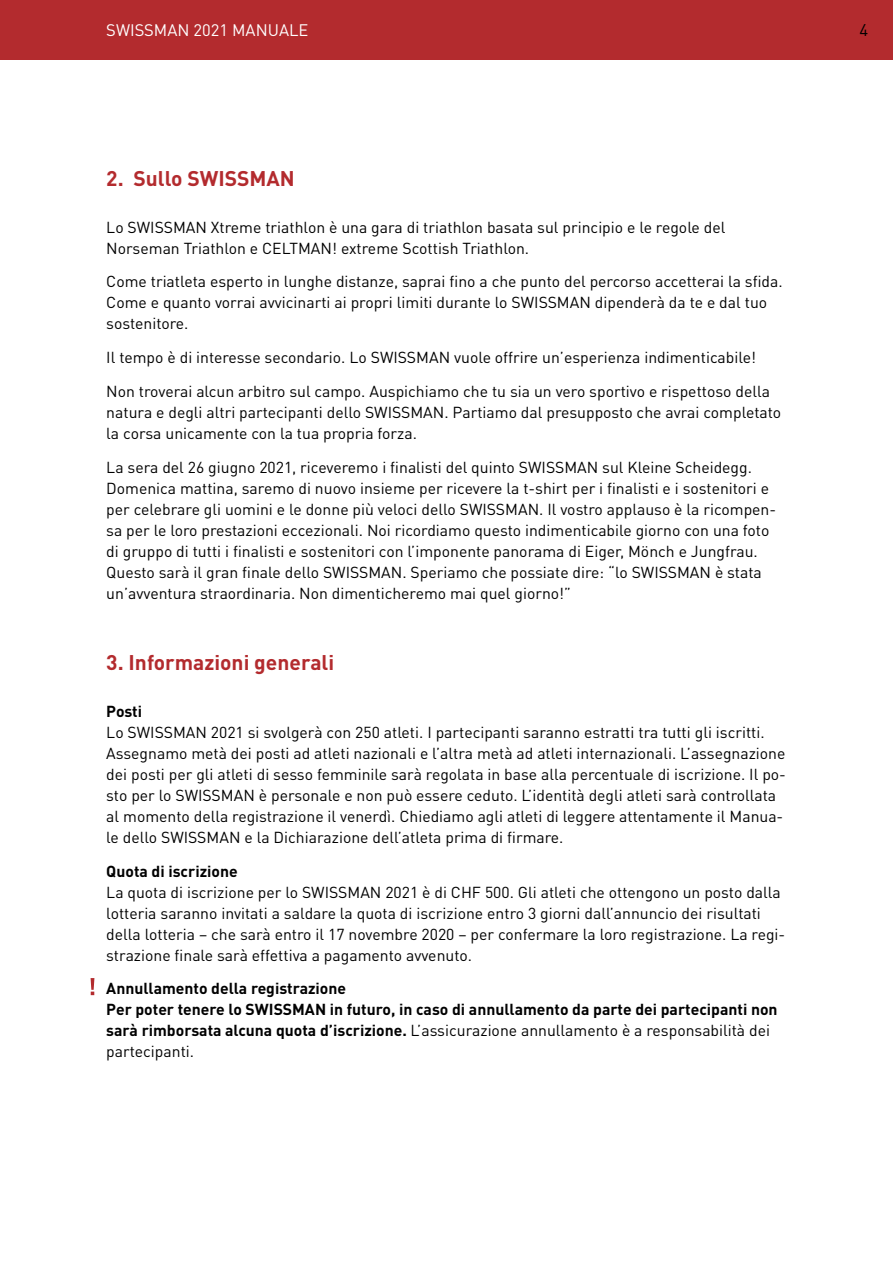
<style>
.page{position:relative;width:893px;height:1263px;background:#fff}
.page>*{position:absolute;margin:0;border:0;box-sizing:border-box;transform-origin:0 0}
.t1{font:700 21px "DIN Pro";color:#b32b2e}
.t2{font:16.8px "DIN Pro";color:#000}
.t3{font:16.5px "DIN Pro";color:#fff}
.t4{font:15.75px/21px "DIN Pro";color:#000}
.t5{font:700 15.75px/21px "DIN Pro";color:#000}
.s1{font-weight:400}
</style>
<div class="page">
<div style="left:0;top:0;width:893px;height:60px;background:#b32b2e"></div>
<svg style="left:91px;top:978px;width:3px;height:17px"></svg>
<p class="t3" style="left:106px;top:19px;width:204px">SWISSMAN 2021 MANUALE</p>
<p class="t2" style="left:859px;top:19px;width:10px">4</p>
<h1 class="t1" style="left:106px;top:164px;width:190px">2. Sullo SWISSMAN</h1>
<p class="t4" style="left:106px;top:216px;width:621px">Lo SWISSMAN Xtreme triathlon è una gara di triathlon basata sul principio e le regole del<br>Norseman Triathlon e CELTMAN! extreme Scottish Triathlon.</p>
<p class="t4" style="left:106px;top:271px;width:678px">Come triatleta esperto in lunghe distanze, saprai fino a che punto del percorso accetterai la sfida.<br>Come e quanto vorrai avvicinarti ai propri limiti durante lo SWISSMAN dipenderà da te e dal tuo sostenitore.</p>
<p class="t4" style="left:106px;top:340px;width:665px;line-height:33.8px">Il tempo è di interesse secondario. Lo SWISSMAN vuole offrire un’esperienza indimenticabile!<br>Non troverai alcun arbitro sul campo. Auspichiamo che tu sia un vero sportivo e rispettoso della</p>
<p class="t4" style="left:106px;top:401px;width:676px">natura e degli altri partecipanti dello SWISSMAN. Partiamo dal presupposto che avrai completato la corsa unicamente con la tua propria forza.</p>
<p class="t4" style="left:106px;top:456px;width:671px">La sera del 26 giugno 2021, riceveremo i finalisti del quinto SWISSMAN sul Kleine Scheidegg.<br>Domenica mattina, saremo di nuovo insieme per ricevere la t-shirt per i finalisti e i sostenitori e per celebrare gli uomini e le donne più veloci dello SWISSMAN. Il vostro applauso è la ricompen&shy;sa per le loro prestazioni eccezionali. Noi ricordiamo questo indimenticabile giorno con una foto di gruppo di tutti i finalisti e sostenitori con l’imponente panorama di Eiger, Mönch e Jungfrau.<br>Questo sarà il gran finale dello SWISSMAN. Speriamo che possiate dire: “lo SWISSMAN è stata un’avventura straordinaria. Non dimenticheremo mai quel giorno!”</p>
<h1 class="t1" style="left:106px;top:649px;width:229px">3. Informazioni generali</h1>
<p class="t5" style="left:106px;top:700px;width:37px">Posti</p>
<p class="t4" style="left:106px;top:721px;width:681px">Lo SWISSMAN 2021 si svolgerà con 250 atleti. I partecipanti saranno estratti tra tutti gli iscritti.<br>Assegnamo metà dei posti ad atleti nazionali e l’altra metà ad atleti internazionali. L’assegnazione dei posti per gli atleti di sesso femminile sarà regolata in base alla percentuale di iscrizione. Il po&shy;sto per lo SWISSMAN è personale e non può essere ceduto. L’identità degli atleti sarà controllata al momento della registrazione il venerdì. Chiediamo agli atleti di leggere attentamente il Manua&shy;le dello SWISSMAN e la Dichiarazione dell’atleta prima di firmare.</p>
<p class="t5" style="left:106px;top:860px;width:133px">Quota di iscrizione</p>
<p class="t4" style="left:106px;top:881px;width:680px">La quota di iscrizione per lo SWISSMAN 2021 è di CHF 500. Gli atleti che ottengono un posto dalla lotteria saranno invitati a saldare la quota di iscrizione entro 3 giorni dall’annuncio dei risultati della lotteria – che sarà entro il 17 novembre 2020 – per confermare la loro registrazione. La regi&shy;strazione finale sarà effettiva a pagamento avvenuto.</p>
<p class="t5" style="left:106px;top:978px;width:673px">Annullamento della registrazione<br>Per poter tenere lo SWISSMAN in futuro, in caso di annullamento da parte dei partecipanti non sarà rimborsata alcuna quota d’iscrizione. <span class="s1">L’assicurazione annullamento è a responsabilità dei partecipanti.</span></p>
</div>
